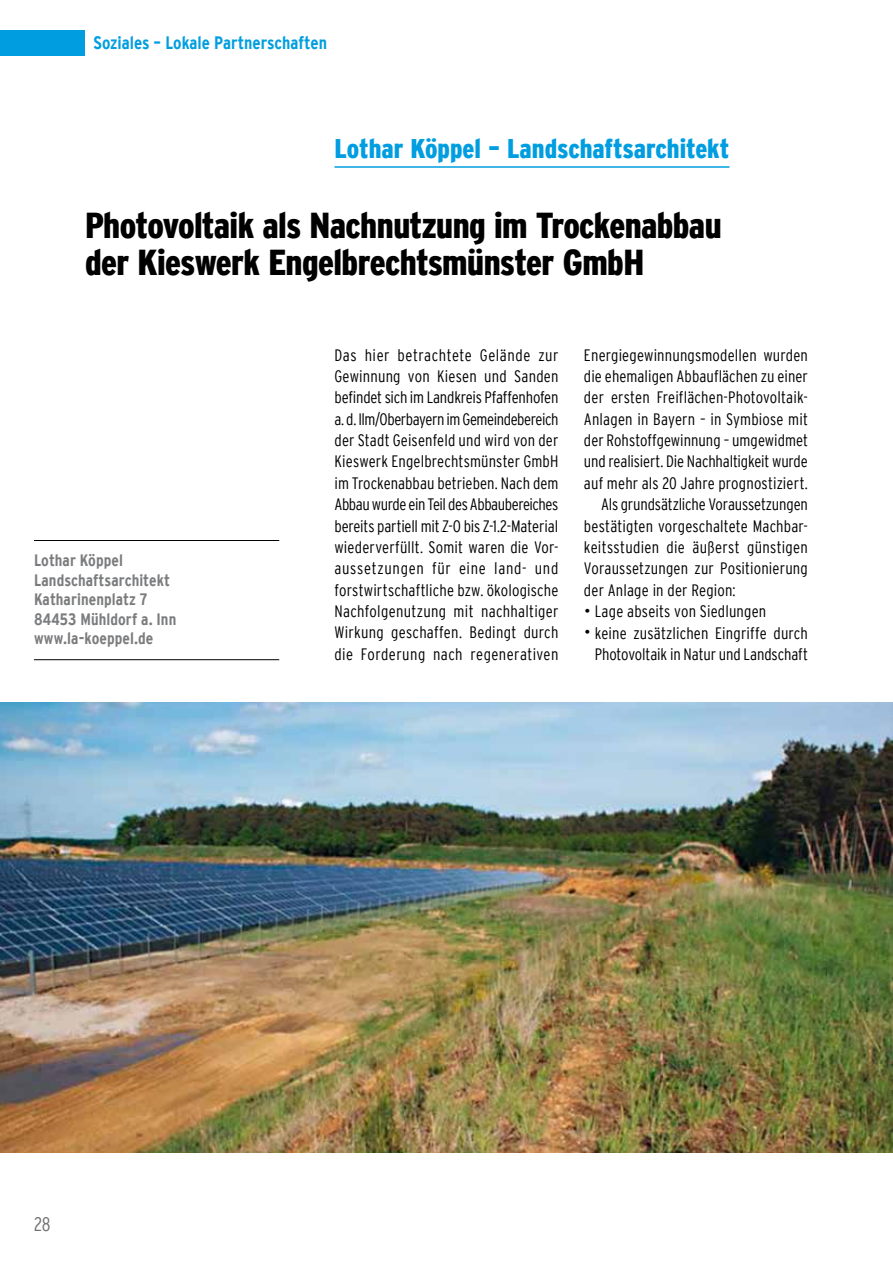
<style>
.page{position:relative;width:893px;height:1263px;background:#fff}
.page>*{position:absolute;margin:0;border:0;box-sizing:border-box;transform-origin:0 0}
.t1{font:900 condensed 36px/37.5px "Interstate";letter-spacing:-.02em;color:#000}
.t2{font:900 condensed 27px "Interstate";letter-spacing:-.005em;color:#009ee0}
.t3{font:300 condensed 19.5px "Interstate";color:#707172}
.t4{font:700 condensed 18px "Interstate";color:#009ee0}
.t5{font:300 condensed 16.5px/21.3px "Interstate";letter-spacing:.01em;color:#000;text-align:justify}
.t6{font:700 condensed 16.5px/19.5px "Interstate";letter-spacing:.005em;color:#7b7c7e}
.t7{font:300 condensed 16.5px "Interstate";letter-spacing:-.01em;color:#000}
.s1{font-size:22.5px}
</style>
<div class="page">
<hr style="left:34px;top:540px;width:245px;height:1px;background:#000">
<hr style="left:34px;top:659px;width:245px;height:1px;background:#000">
<hr style="left:334px;top:166px;width:395px;height:2px;background:#009ee0">
<img style="left:0;top:703px;width:893px;height:449px">
<div style="left:0;top:30px;width:85px;height:26px;background:#009ee0"></div>
<p class="t4" style="left:94px;top:32px;width:235px">Soziales – Lokale Partnerschaften</p>
<h2 class="t2" style="left:334px;top:133px;width:396px">Lothar Köppel – Landschaftsarchitekt</h2>
<h1 class="t1" style="left:85px;top:206px;width:638px">Photovoltaik als Nachnutzung im Trockenabbau der Kieswerk Engelbrechtsmünster GmbH</h1>
<p class="t6" style="left:34px;top:550px;width:144px">Lothar Köppel<br>Landschaftsarchitekt<br>Katharinenplatz 7<br>84453 Mühldorf a. Inn www.la-koeppel.de</p>
<p class="t5" style="left:334px;top:344px;width:225px">Das hier betrachtete Gelände zur Gewinnung von Kiesen und Sanden befindet sich im Landkreis Pfaffenhofen a. d. Ilm/Oberbayern im Gemeindebereich der Stadt Geisenfeld und wird von der Kieswerk Engelbrechtsmünster GmbH im Trockenabbau betrieben. Nach dem Abbau wurde ein Teil des Abbaubereiches bereits partiell mit Z-O bis Z-1.2-Material wiederverfüllt. Somit waren die Vor&shy;aussetzungen für eine land- und forstwirtschaftliche bzw. ökologische Nachfolgenutzung mit nachhaltiger Wirkung geschaffen. Bedingt durch die Forderung nach regenerativen</p>
<p class="t5" style="left:584px;top:344px;width:225px">Energiegewinnungsmodellen wurden</p>
<p class="t5" style="left:584px;top:365px;width:225px">die ehemaligen Abbauflächen zu einer</p>
<p class="t5" style="left:584px;top:387px;width:225px">der ersten Freiflächen-Photovoltaik-</p>
<p class="t5" style="left:584px;top:408px;width:225px">Anlagen in Bayern – in Symbiose mit</p>
<p class="t5" style="left:584px;top:429px;width:225px">der Rohstoffgewinnung – umgewidmet</p>
<p class="t7" style="left:584px;top:452px;width:225px">und realisiert. Die Nachhaltigkeit wurde</p>
<p class="t5" style="left:584px;top:472px;width:225px">auf mehr als 20 Jahre prognostiziert.</p>
<p class="t7" style="left:601px;top:495px;width:208px">Als grundsätzliche Voraussetzungen</p>
<p class="t5" style="left:584px;top:515px;width:225px">bestätigten vorgeschaltete Machbar-</p>
<p class="t5" style="left:584px;top:536px;width:225px">keitsstudien die äußerst günstigen</p>
<p class="t5" style="left:584px;top:558px;width:225px">Voraussetzungen zur Positionierung</p>
<p class="t5" style="left:584px;top:579px;width:153px">der Anlage in der Region:</p>
<p class="t5" style="left:584px;top:600px;width:184px"><span class="s1">•</span> Lage abseits von Siedlungen</p>
<p class="t5" style="left:584px;top:622px;width:225px;text-align:right"><span class="s1">•</span> keine zusätzlichen Eingriffe durch<br>Photovoltaik in Natur und Landschaft</p>
<p class="t3" style="left:34px;top:1213px;width:18px">28</p>
</div>
